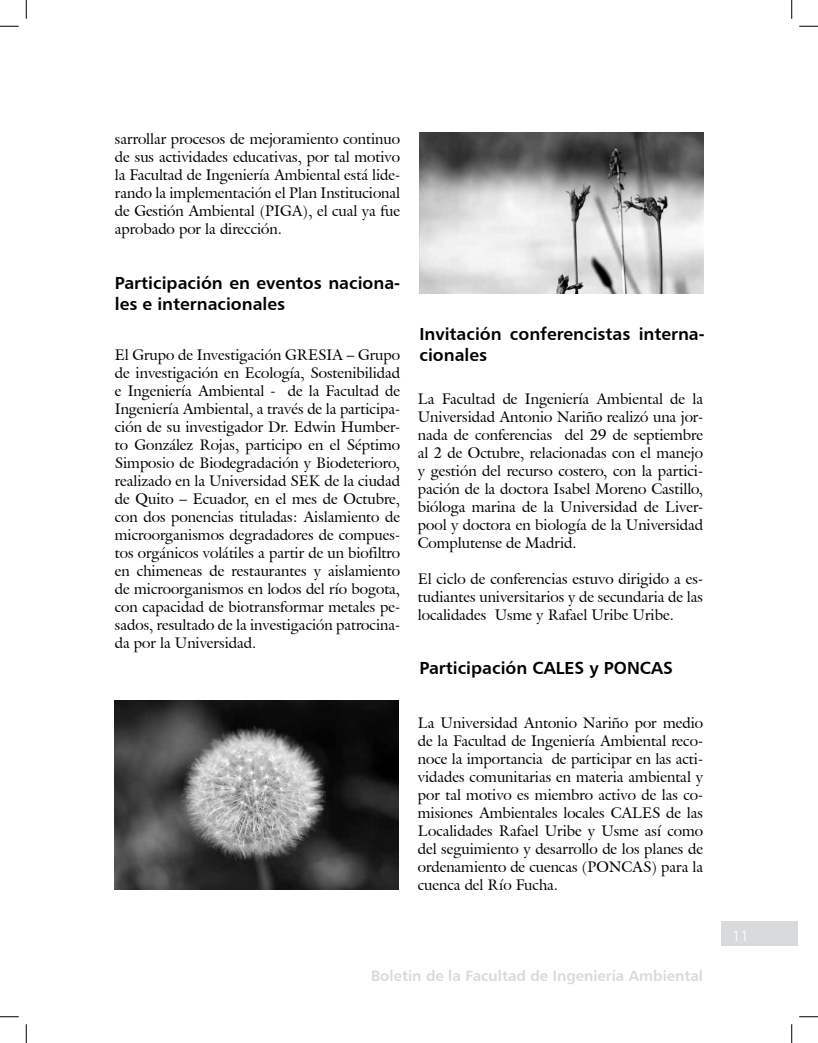
<style>
.page{position:relative;width:818px;height:1043px;background:#fff}
.page>*{position:absolute;margin:0;border:0;box-sizing:border-box;transform-origin:0 0}
.t1{font:17.5px/21px "Humanist 777 BT Bold B";color:#000}
.t2{font:15px/18px "Galliard IT Cby BT";color:#000;text-align:justify}
.t3{font:15px "Humanist 777 BT Bold B";color:#d9dadb}
.t4{font:15px "Humanist 777 BT Light B";color:#fff}
</style>
<div class="page">
<div style="left:721px;top:921px;width:76px;height:24px;background:#d9dadb"></div>
<img style="left:115px;top:700px;width:283px;height:189px">
<img style="left:419px;top:133px;width:284px;height:160px">
<svg style="left:0;top:25px;width:19px;height:2px"></svg>
<svg style="left:799px;top:25px;width:19px;height:2px"></svg>
<svg style="left:0;top:1016px;width:19px;height:1px"></svg>
<svg style="left:799px;top:1016px;width:19px;height:1px"></svg>
<svg style="left:25px;top:0;width:2px;height:19px"></svg>
<svg style="left:25px;top:1024px;width:2px;height:18px"></svg>
<svg style="left:791px;top:0;width:1px;height:19px"></svg>
<svg style="left:791px;top:1024px;width:1px;height:18px"></svg>
<p class="t2" style="left:115px;top:130px;width:287px">sarrollar procesos de mejoramiento continuo de sus actividades educativas, por tal motivo la Facultad de Ingeniería Ambiental está lide&shy;rando la implementación el Plan Institucional de Gestión Ambiental (PIGA), el cual ya fue aprobado por la dirección.</p>
<p class="t1" style="left:115px;top:271px;width:287px">Participación en eventos naciona&shy;les e internacionales</p>
<p class="t2" style="left:115px;top:346px;width:287px">El Grupo de Investigación GRESIA – Grupo de investigación en Ecología, Sostenibilidad e Ingeniería Ambiental - de la Facultad de Ingeniería Ambiental, a través de la participa&shy;ción de su investigador Dr. Edwin Humber&shy;to González Rojas, participo en el Séptimo Simposio de Biodegradación y Biodeterioro, realizado en la Universidad SEK de la ciudad de Quito – Ecuador, en el mes de Octubre, con dos ponencias tituladas: Aislamiento de microorganismos degradadores de compues&shy;tos orgánicos volátiles a partir de un biofiltro en chimeneas de restaurantes y aislamiento de microorganismos en lodos del río bogota, con capacidad de biotransformar metales pe&shy;sados, resultado de la investigación patrocina&shy;da por la Universidad.</p>
<p class="t1" style="left:419px;top:323px;width:287px">Invitación conferencistas interna&shy;cionales</p>
<p class="t2" style="left:418px;top:390px;width:287px">La Facultad de Ingeniería Ambiental de la Universidad Antonio Nariño realizó una jor&shy;nada de conferencias del 29 de septiembre al 2 de Octubre, relacionadas con el manejo y gestión del recurso costero, con la partici&shy;pación de la doctora Isabel Moreno Castillo, bióloga marina de la Universidad de Liver&shy;pool y doctora en biología de la Universidad Complutense de Madrid.</p>
<p class="t2" style="left:418px;top:570px;width:287px">El ciclo de conferencias estuvo dirigido a es&shy;tudiantes universitarios y de secundaria de las localidades Usme y Rafael Uribe Uribe.</p>
<p class="t1" style="left:419px;top:656px;width:255px">Participación CALES y PONCAS</p>
<p class="t2" style="left:418px;top:714px;width:287px">La Universidad Antonio Nariño por medio de la Facultad de Ingeniería Ambiental reco&shy;noce la importancia de participar en las acti&shy;vidades comunitarias en materia ambiental y por tal motivo es miembro activo de las co&shy;misiones Ambientales locales CALES de las Localidades Rafael Uribe y Usme así como del seguimiento y desarrollo de los planes de ordenamiento de cuencas (PONCAS) para la cuenca del Río Fucha.</p>
<p class="t3" style="left:371px;top:965px;width:333px">Boletin de la Facultad de Ingeniería Ambiental</p>
<p class="t4" style="left:732px;top:926px;width:18px">11</p>
</div>
